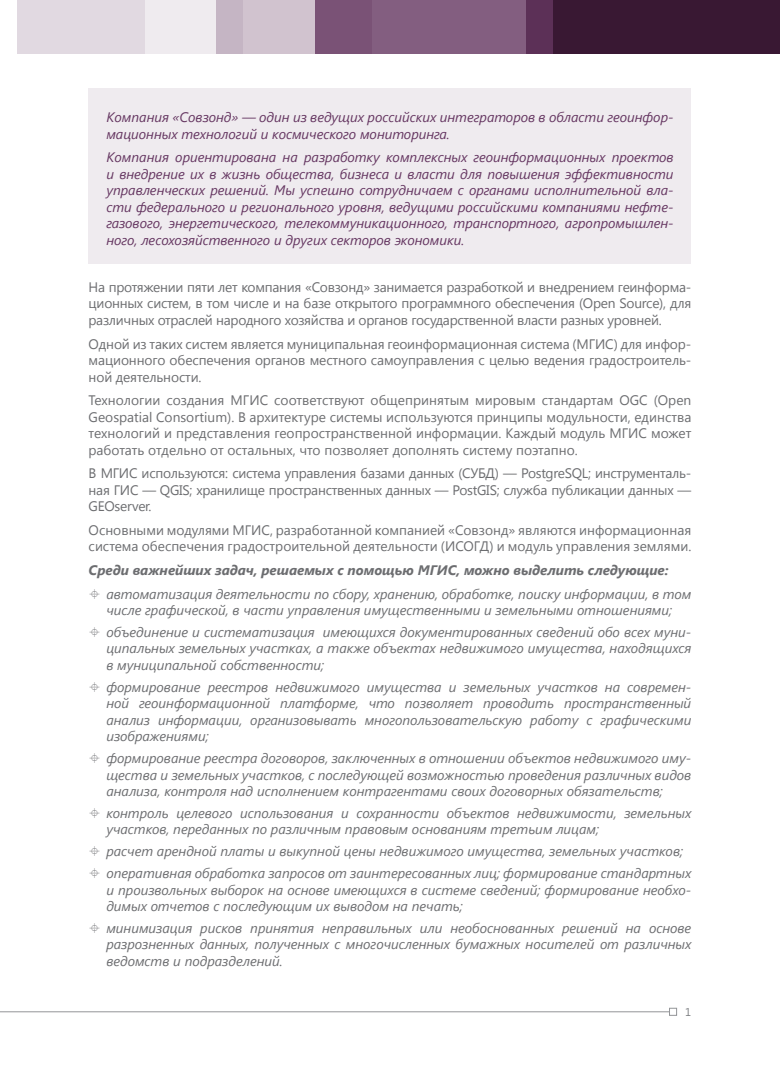
<style>
.page{position:relative;width:780px;height:1088px;background:#fff}
.page>*{position:absolute;margin:0;border:0;box-sizing:border-box;transform-origin:0 0}
.t1{font:italic 13.75px/16.5px "Segoe UI";color:#6c6d70;text-align:justify}
.основной_текст{font:13.75px/16.5px "Segoe UI";color:#6c6d70;text-align:justify}
.основной_текст-2{font:italic 13.75px/16.5px "Segoe UI";color:#653661}
.основной_текст-3{font:italic 700 13.75px "Segoe UI";color:#6c6d70}
.t2{font:11.25px "Segoe UI";color:#808285}
</style>
<div class="page">
<hr style="left:0;top:1011px;width:669px;height:1px;background:#939598">
<div style="left:669px;top:1008px;width:8px;height:7px;border:1px solid #939598"></div>
<div style="left:18px;top:0;width:225px;height:53px;background:#efebef"></div>
<div style="left:18px;top:0;width:127px;height:53px;background:#e1d9e1"></div>
<div style="left:526px;top:0;width:254px;height:53px;background:#391833"></div>
<svg style="left:372px;top:0;width:181px;height:53px;background:#7d5779"></svg>
<svg style="left:216px;top:0;width:156px;height:53px;background:#af97ad"></svg>
<div style="left:89px;top:89px;width:602px;height:175px;background:#efebef"></div>
<p class="основной_текст-2" style="left:106px;top:108px;width:568px">Компания «Совзонд» ― один из ведущих российских интеграторов в области геоинфор&shy;мационных технологий и космического мониторинга.</p>
<p class="основной_текст-2" style="left:106px;top:149px;width:568px;text-align:justify">Компания ориентирована на разработку комплексных геоинформационных проектов и внедрение их в жизнь общества, бизнеса и власти для повышения эффективности управленческих решений. Мы успешно сотрудничаем с органами исполнительной вла&shy;сти федерального и регионального уровня, ведущими российскими компаниями нефте&shy;газового, энергетического, телекоммуникационного, транспортного, агропромышлен&shy;ного, лесохозяйственного и других секторов экономики.</p>
<p class="основной_текст" style="left:89px;top:278px;width:604px">На протяжении пяти лет компания «Совзонд» занимается разработкой и внедрением геинформа&shy;ционных систем, в том числе и на базе открытого программного обеспечения (Open Source), для различных отраслей народного хозяйства и органов государственной власти разных уровней.</p>
<p class="основной_текст" style="left:89px;top:335px;width:604px">Одной из таких систем является муниципальная геоинформационная система (МГИС) для инфор&shy;мационного обеспечения органов местного самоуправления с целью ведения градостроитель&shy;ной деятельности.</p>
<p class="основной_текст" style="left:89px;top:391px;width:604px">Технологии создания МГИС соответствуют общепринятым мировым стандартам OGC (Open Geospatial Consortium). В архитектуре системы используются принципы модульности, единства технологий и представления геопространственной информации. Каждый модуль МГИС может работать отдельно от остальных, что позволяет дополнять систему поэтапно.</p>
<p class="основной_текст" style="left:89px;top:464px;width:604px">В МГИС используются: система управления базами данных (СУБД) ― PostgreSQL; инструменталь&shy;ная ГИС ― QGIS; хранилище пространственных данных ― PostGIS; служба публикации данных ― GEOserver.</p>
<p class="основной_текст" style="left:89px;top:521px;width:604px">Основными модулями МГИС, разработанной компанией «Совзонд» являются информационная система обеспечения градостроительной деятельности (ИСОГД) и модуль управления землями.</p>
<p class="основной_текст-3" style="left:89px;top:560px;width:581px">Среди важнейших задач, решаемых с помощью МГИС, можно выделить следующие:</p>
<p class="t1" style="left:106px;top:585px;width:586px">автоматизация деятельности по сбору, хранению, обработке, поиску информации, в том числе графической, в части управления имущественными и земельными отношениями;</p>
<p class="t1" style="left:106px;top:623px;width:586px">объединение и систематизация имеющихся документированных сведений обо всех муни&shy;ципальных земельных участках, а также объектах недвижимого имущества, находящихся в муниципальной собственности;</p>
<p class="t1" style="left:106px;top:678px;width:586px">формирование реестров недвижимого имущества и земельных участков на современ&shy;ной геоинформационной платформе, что позволяет проводить пространственный анализ информации, организовывать многопользовательскую работу с графическими изображениями;</p>
<p class="t1" style="left:106px;top:749px;width:586px">формирование реестра договоров, заключенных в отношении объектов недвижимого иму&shy;щества и земельных участков, с последующей возможностью проведения различных видов анализа, контроля над исполнением контрагентами своих договорных обязательств;</p>
<p class="t1" style="left:106px;top:804px;width:586px">контроль целевого использования и сохранности объектов недвижимости, земельных участков, переданных по различным правовым основаниям третьим лицам;</p>
<p class="t1" style="left:106px;top:842px;width:578px">расчет арендной платы и выкупной цены недвижимого имущества, земельных участков;</p>
<p class="t1" style="left:106px;top:864px;width:586px">оперативная обработка запросов от заинтересованных лиц; формирование стандартных и произвольных выборок на основе имеющихся в системе сведений; формирование необхо&shy;димых отчетов с последующим их выводом на печать;</p>
<p class="t1" style="left:106px;top:919px;width:586px">минимизация рисков принятия неправильных или необоснованных решений на основе разрозненных данных, полученных с многочисленных бумажных носителей от различных ведомств и подразделений.</p>
<p class="t2" style="left:685px;top:1004px;width:8px">1</p>
</div>
